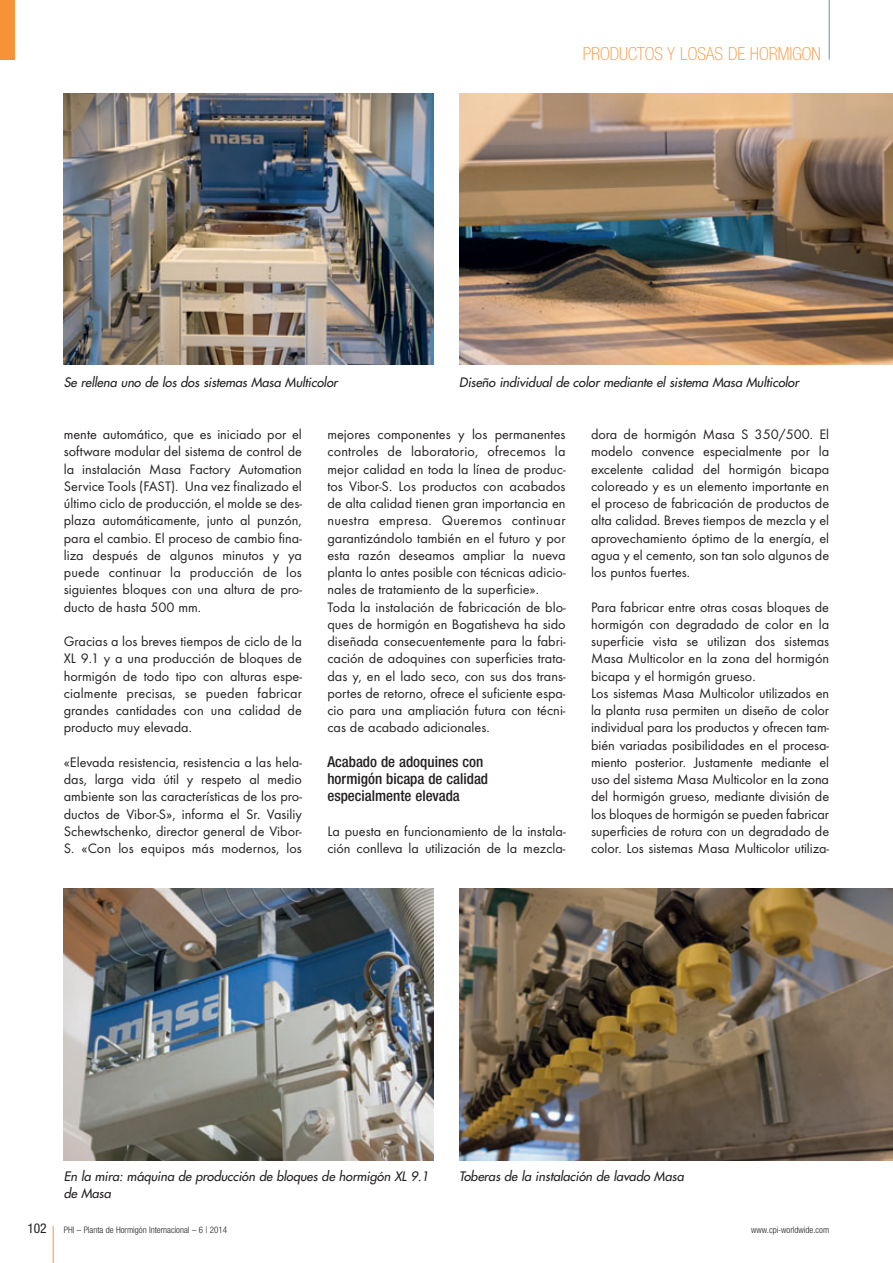
<style>
.page{position:relative;width:893px;height:1263px;background:#fff}
.page>*{position:absolute;margin:0;border:0;box-sizing:border-box;transform-origin:0 0}
.t1{font:100 condensed 18px "Helvetica Neue";color:#f69238}
.t2{font:500 condensed 15px/17.2px "Helvetica Neue";color:#231f20}
.t3{font:14.25px/17.2px "Futura T";color:#231f20;text-align:justify}
.t4{font:condensed 13.5px "Helvetica Neue";color:#231f20}
.t5{font:italic 12.75px/17.2px "Futura";color:#231f20}
.t6{font:300 condensed 9px "Helvetica Neue";color:#231f20}
</style>
<div class="page">
<img style="left:64px;top:94px;width:370px;height:271px">
<img style="left:459px;top:94px;width:434px;height:271px">
<img style="left:64px;top:889px;width:370px;height:271px">
<img style="left:459px;top:889px;width:434px;height:271px">
<hr style="left:53px;top:1226px;width:1px;height:37px;background:#f69238">
<hr style="left:829px;top:0;width:1px;height:60px;background:#73909f">
<div style="left:0;top:0;width:15px;height:60px;background:#f69238"></div>
<p class="t1" style="left:583px;top:43px;width:239px">PRODUCTOS Y LOSAS DE HORMIGON</p>
<p class="t5" style="left:64px;top:374px;width:278px">Se rellena uno de los dos sistemas Masa Multicolor</p>
<p class="t5" style="left:459px;top:374px;width:344px">Diseño individual de color mediante el sistema Masa Multicolor</p>
<p class="t3" style="left:64px;top:426px;width:240px">mente automático, que es iniciado por el software modular del sistema de control de la instalación Masa Factory Automation Service Tools (FAST). Una vez finalizado el último ciclo de producción, el molde se des&shy;plaza automáticamente, junto al punzón, para el cambio. El proceso de cambio fina&shy;liza después de algunos minutos y ya puede continuar la producción de los siguientes bloques con una altura de pro&shy;ducto de hasta 500 mm.</p>
<p class="t3" style="left:64px;top:633px;width:240px">Gracias a los breves tiempos de ciclo de la XL 9.1 y a una producción de bloques de hormigón de todo tipo con alturas espe&shy;cialmente precisas, se pueden fabricar grandes cantidades con una calidad de producto muy elevada.</p>
<p class="t3" style="left:64px;top:753px;width:240px">«Elevada resistencia, resistencia a las hela&shy;das, larga vida útil y respeto al medio ambiente son las características de los pro&shy;ductos de Vibor-S», informa el Sr. Vasiliy Schewtschenko, director general de Vibor-S. «Con los equipos más modernos, los</p>
<p class="t3" style="left:327px;top:426px;width:240px;text-align:left">mejores componentes y los permanentes controles de laboratorio, ofrecemos la mejor calidad en toda la línea de produc&shy;tos Vibor-S. Los productos con acabados de alta calidad tienen gran importancia en nuestra empresa. Queremos continuar garantizándolo también en el futuro y por esta razón deseamos ampliar la nueva planta lo antes posible con técnicas adicio&shy;nales de tratamiento de la superficie».<br>Toda la instalación de fabricación de blo&shy;ques de hormigón en Bogatisheva ha sido diseñada consecuentemente para la fabri&shy;cación de adoquines con superficies trata&shy;das y, en el lado seco, con sus dos trans&shy;portes de retorno, ofrece el suficiente espa&shy;cio para una ampliación futura con técni&shy;cas de acabado adicionales.</p>
<p class="t2" style="left:327px;top:753px;width:162px">Acabado de adoquines con hormigón bicapa de calidad especialmente elevada</p>
<p class="t3" style="left:327px;top:822px;width:240px">La puesta en funcionamiento de la instala&shy;ción conlleva la utilización de la mezcla-</p>
<p class="t3" style="left:591px;top:426px;width:240px">dora de hormigón Masa S 350/500. El modelo convence especialmente por la excelente calidad del hormigón bicapa coloreado y es un elemento importante en el proceso de fabricación de productos de alta calidad. Breves tiempos de mezcla y el aprovechamiento óptimo de la energía, el agua y el cemento, son tan solo algunos de los puntos fuertes.</p>
<p class="t3" style="left:591px;top:598px;width:240px;text-align:left">Para fabricar entre otras cosas bloques de hormigón con degradado de color en la superficie vista se utilizan dos sistemas Masa Multicolor en la zona del hormigón bicapa y el hormigón grueso.<br>Los sistemas Masa Multicolor utilizados en la planta rusa permiten un diseño de color individual para los productos y ofrecen tam&shy;bién variadas posibilidades en el procesa&shy;miento posterior. Justamente mediante el uso del sistema Masa Multicolor en la zona del hormigón grueso, mediante división de los bloques de hormigón se pueden fabricar superficies de rotura con un degradado de color. Los sistemas Masa Multicolor utiliza-</p>
<p class="t5" style="left:64px;top:1167px;width:369px">En la mira: máquina de producción de bloques de hormigón XL 9.1 de Masa</p>
<p class="t5" style="left:459px;top:1167px;width:229px">Toberas de la instalación de lavado Masa</p>
<p class="t4" style="left:27px;top:1220px;width:21px">102</p>
<p class="t6" style="left:64px;top:1224px;width:165px">PHI – Planta de Hormigón Internacional – 6 | 2014</p>
<p class="t6" style="left:751px;top:1224px;width:79px">www.cpi-worldwide.com</p>
</div>
